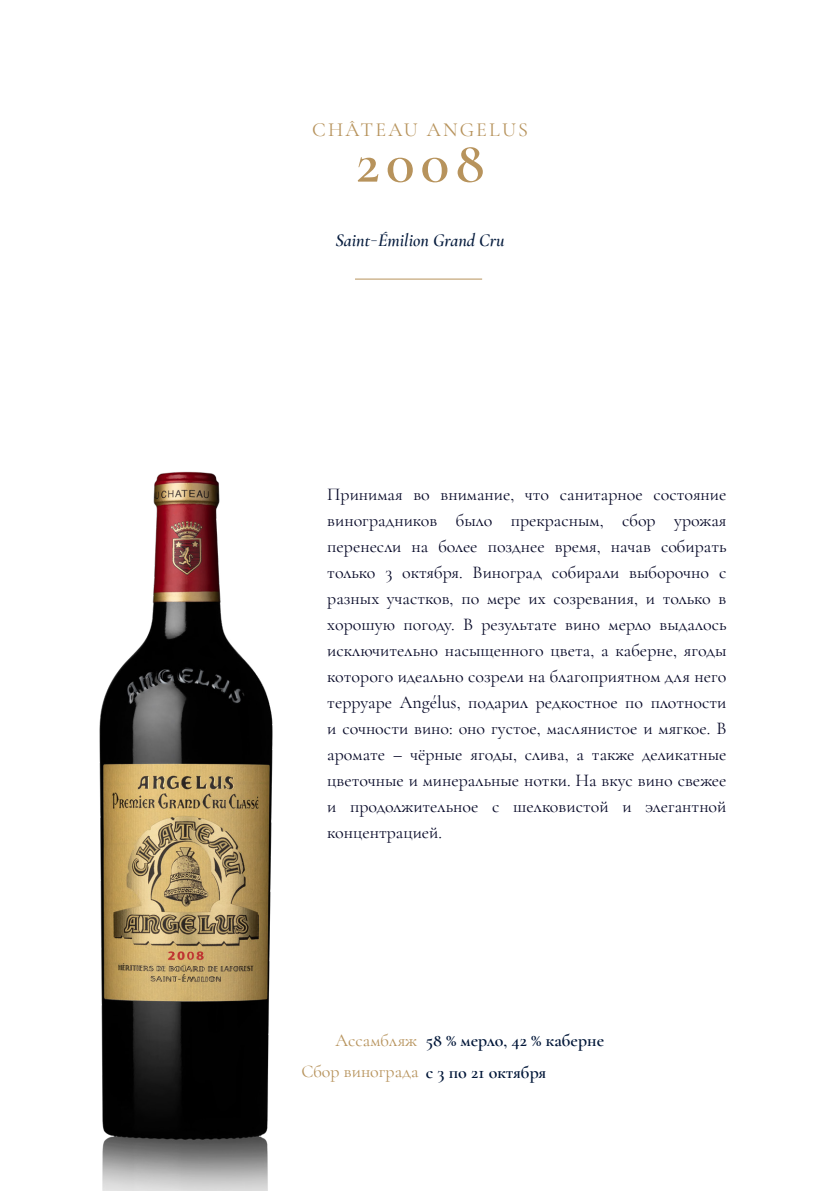
<style>
.page{position:relative;width:840px;height:1191px;background:#fff}
.page>*{position:absolute;margin:0;border:0;box-sizing:border-box;transform-origin:0 0}
.t1{font:600 60px "Cormorant Garamond";color:#b7935c}
.t2{font:20px "Cormorant Garamond";letter-spacing:.11em;color:#b7935c}
.t3{font:18px/26px "Cormorant Garamond";color:#050726;text-align:justify}
.t4{font:18px "Cormorant Garamond";color:#b7935c}
.t5{font:italic 600 18px "Cormorant Garamond";color:#051b3d}
.t6{font:600 18px "Cormorant Garamond";color:#011638}
.s1{font-family:"Halcom";font-weight:300;font-style:normal}
.s2{font-weight:600;color:#011638}
</style>
<div class="page">
<img style="left:99px;top:471px;width:174px;height:720px">
<hr style="left:355px;top:279px;width:127px;height:1px;background:#b7935c">
<p class="t2" style="left:312px;top:117px;width:217px">CHÂTEAU ANGELUS</p>
<p class="t1" style="left:355px;top:125px;width:130px">2008</p>
<p class="t5" style="left:335px;top:229px;width:171px">Saint<span class="s1">-</span>Émilion Grand Cru</p>
<p class="t3" style="left:327px;top:481px;width:400px">Принимая во внимание, что санитарное состояние виноградников было прекрасным, сбор урожая перенесли на более позднее время, начав собирать только 3 октября. Виноград собирали выборочно с разных участков, по мере их созревания, и только в хорошую погоду. В результате вино мерло выдалось исключительно насыщенного цвета, а каберне, ягоды которого идеально созрели на благоприятном для него терруаре Angélus, подарил редкостное по плотности и сочности вино: оно густое, маслянистое и мягкое. В аромате – чёрные ягоды, слива, а также деликатные цветочные и минеральные нотки. На вкус вино свежее и продолжительное с шелковистой и элегантной концентрацией.</p>
<p class="t4" style="left:335px;top:1029px;width:83px">Ассамбляж</p>
<p class="t6" style="left:425px;top:1028px;width:180px">58 % мерло, 42 % каберне</p>
<p class="t4" style="left:301px;top:1060px;width:246px">Сбор винограда <span class="s2">с 3 по 21 октября</span></p>
</div>
